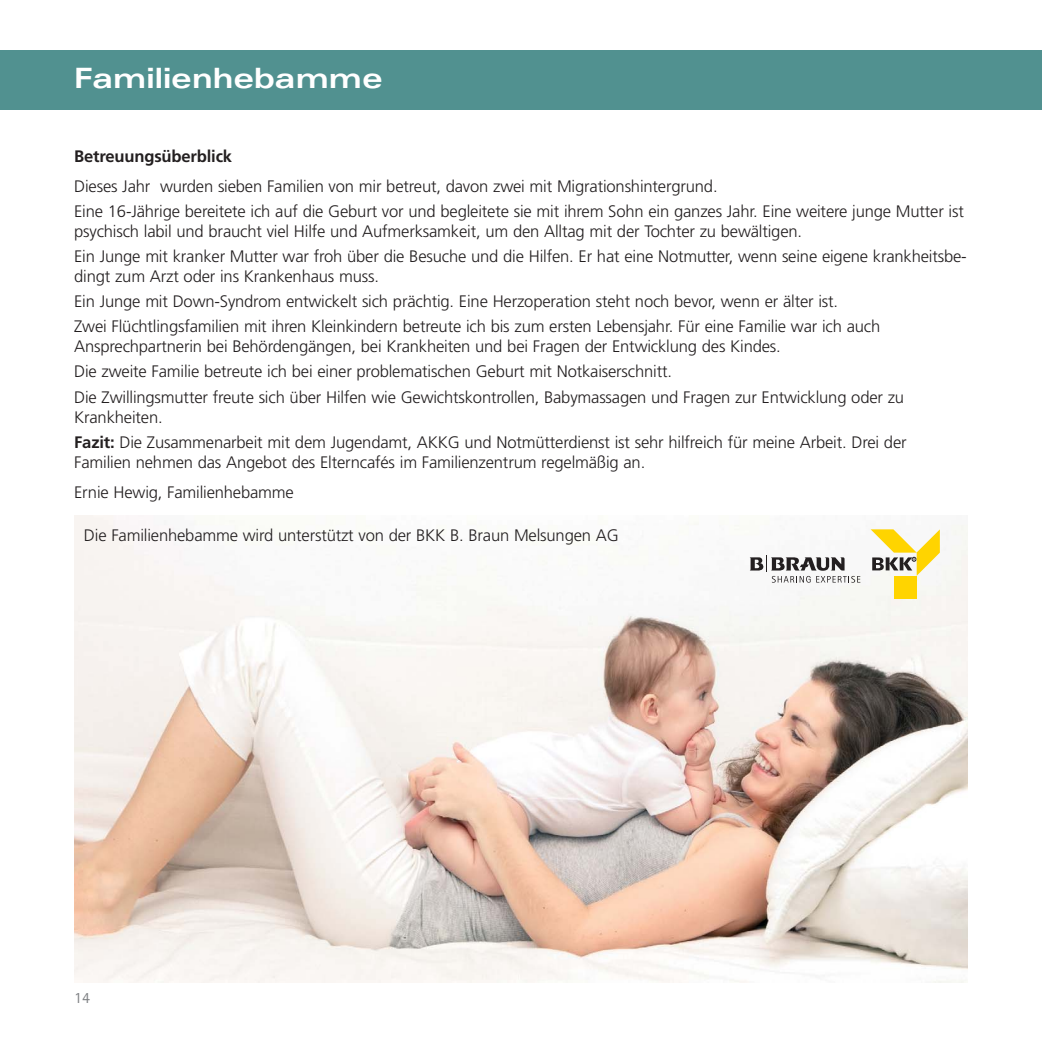
<style>
.page{position:relative;width:1042px;height:1042px;background:#fff}
.page>*{position:absolute;margin:0;border:0;box-sizing:border-box;transform-origin:0 0}
.t1{font:700 expanded 28px "Univers";color:#fff}
.t2{font:300 16.62px/25px "Frutiger";letter-spacing:-.01em;color:#231f20}
.t3{font:700 16.62px "Frutiger";letter-spacing:-.01em;color:#231f20}
.t4{font:15.75px "Rotis Sans Serif";color:#808285}
.s1{font-weight:700}
</style>
<div class="page">
<div style="left:0;top:50px;width:1041px;height:59px;background:#519190"></div>
<img style="left:74px;top:516px;width:893px;height:466px">
<svg style="left:870px;top:529px;width:70px;height:47px"></svg>
<div style="left:894px;top:576px;width:22px;height:23px;background:#ffd400"></div>
<svg style="left:749px;top:555px;width:111px;height:28px"></svg>
<h1 class="t1" style="left:74px;top:68px;width:310px">Familienhebamme</h1>
<p class="t3" style="left:74px;top:149px;width:159px">Betreuungsüberblick</p>
<p class="t2" style="left:74px;top:175px;width:891px">Dieses Jahr wurden sieben Familien von mir betreut, davon zwei mit Migrationshintergrund.<br>Eine 16-Jährige bereitete ich auf die Geburt vor und begleitete sie mit ihrem Sohn ein ganzes Jahr. Eine weitere junge Mutter ist</p>
<p class="t2" style="left:74px;top:220px;width:894px">psychisch labil und braucht viel Hilfe und Aufmerksamkeit, um den Alltag mit der Tochter zu bewältigen.<br>Ein Junge mit kranker Mutter war froh über die Besuche und die Hilfen. Er hat eine Notmutter, wenn seine eigene krankheitsbe-</p>
<p class="t2" style="left:74px;top:265px;width:807px">dingt zum Arzt oder ins Krankenhaus muss.<br>Ein Junge mit Down-Syndrom entwickelt sich prächtig. Eine Herzoperation steht noch bevor, wenn er älter ist.<br>Zwei Flüchtlingsfamilien mit ihren Kleinkindern betreute ich bis zum ersten Lebensjahr. Für eine Familie war ich auch</p>
<p class="t2" style="left:74px;top:335px;width:831px">Ansprechpartnerin bei Behördengängen, bei Krankheiten und bei Fragen der Entwicklung des Kindes.<br>Die zweite Familie betreute ich bei einer problematischen Geburt mit Notkaiserschnitt.<br>Die Zwillingsmutter freute sich über Hilfen wie Gewichtskontrollen, Babymassagen und Fragen zur Entwicklung oder zu</p>
<p class="t2" style="left:74px;top:406px;width:834px">Krankheiten.<br><span class="s1">Fazit:</span> Die Zusammenarbeit mit dem Jugendamt, AKKG und Notmütterdienst ist sehr hilfreich für meine Arbeit. Drei der</p>
<p class="t2" style="left:74px;top:448px;width:572px;line-height:30.1px">Familien nehmen das Angebot des Elterncafés im Familienzentrum regelmäßig an.<br>Ernie Hewig, Familienhebamme</p>
<p class="t2" style="left:84px;top:523px;width:536px">Die Familienhebamme wird unterstützt von der BKK B. Braun Melsungen AG</p>
<p class="t4" style="left:74px;top:992px;width:17px">14</p>
</div>
